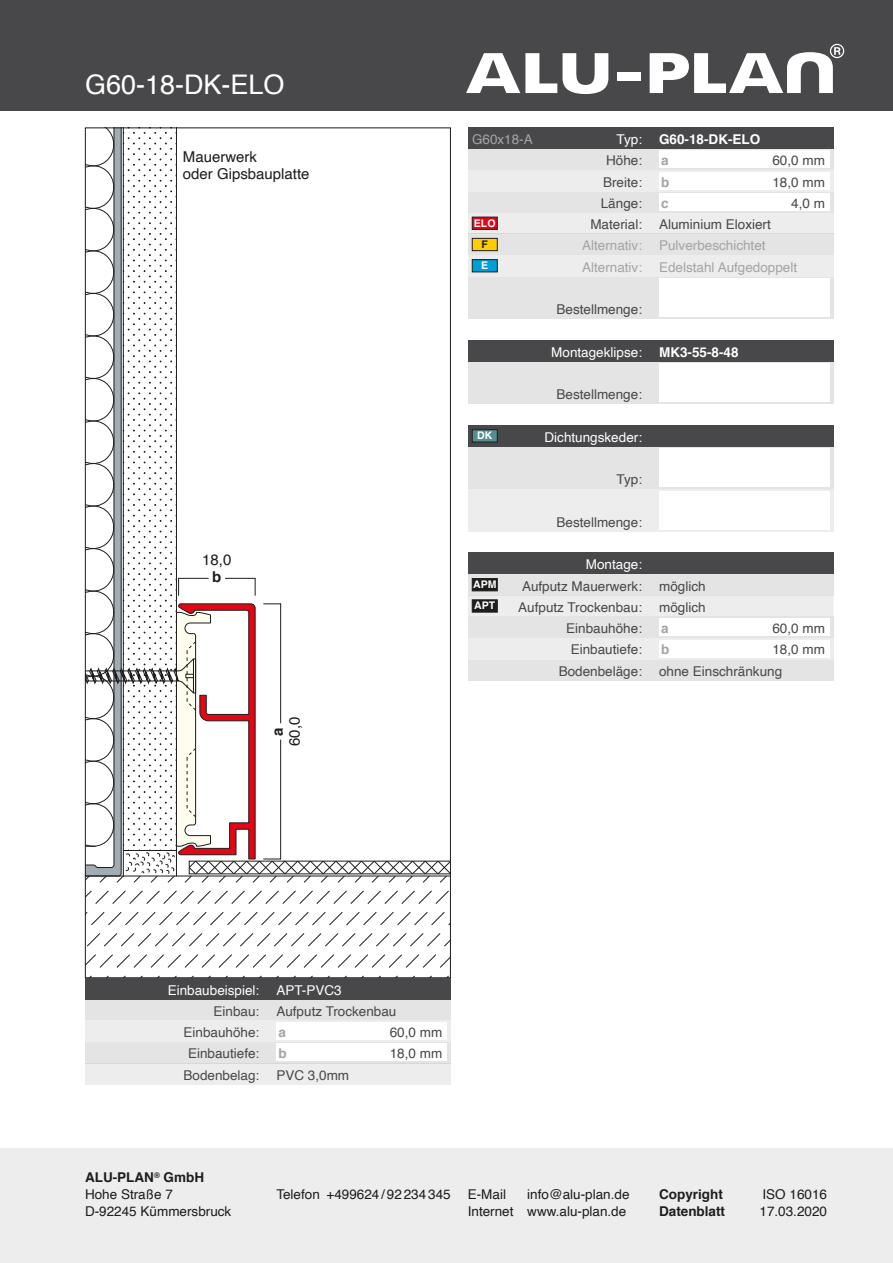
<style>
.page{position:relative;width:893px;height:1263px;background:#fff}
.page>*{position:absolute;margin:0;border:0;box-sizing:border-box;transform-origin:0 0}
.t1{font:27px "Helvetica";color:#fff}
.t2{font:15px/17px "Helvetica";color:#1d1d1b}
.t3{font:700 15px "Helvetica";color:#1d1d1b}
.t4{font:13.5px "Helvetica";color:#48484a}
.t5{font:13.5px/17px "Helvetica";color:#1d1d1b}
.t6{font:13.5px "Helvetica";color:#fff}
.t7{font:13.5px "Helvetica";color:#a4a4a6}
.t8{font:700 13.5px "Helvetica";color:#fff}
.t9{font:700 13.5px "Helvetica";color:#1d1d1b}
.t10{font:13.5px "Helvetica";color:#a4a4a7}
.t11{font:700 13.5px "Helvetica";color:#a4a4a6}
.t12{font:700 10.5px/21.3px "Helvetica";color:#fff}
.t13{font:700 10.5px "Helvetica";color:#1d1d1b}
.s1{font-weight:700}
</style>
<div class="page">
<div style="left:0;top:1148px;width:893px;height:115px;background:#ededee"></div>
<div style="left:0;top:0;width:893px;height:111px;background:#48484a"></div>
<svg style="left:87px;top:890px;width:362px;height:14px"></svg>
<svg style="left:87px;top:912px;width:362px;height:14px"></svg>
<svg style="left:87px;top:933px;width:362px;height:14px"></svg>
<svg style="left:87px;top:954px;width:362px;height:14px"></svg>
<svg style="left:90px;top:975px;width:359px;height:1px"></svg>
<svg style="left:87px;top:130px;width:362px;height:753px"></svg>
<div style="left:468px;top:659px;width:365px;height:21px;background:#e4e4e5"></div>
<div style="left:468px;top:638px;width:365px;height:21px;background:#ededee"></div>
<div style="left:659px;top:640px;width:170px;height:17px;background:#fff"></div>
<svg style="left:468px;top:574px;width:365px;height:64px;background:#e6e6e7"></svg>
<div style="left:659px;top:619px;width:170px;height:17px;background:#fff"></div>
<div style="left:468px;top:553px;width:365px;height:21px;background:#48484a"></div>
<div style="left:85px;top:999px;width:366px;height:21px;background:#e4e4e5"></div>
<svg style="left:85px;top:1020px;width:366px;height:64px"></svg>
<div style="left:276px;top:1023px;width:170px;height:17px;background:#fff"></div>
<div style="left:85px;top:978px;width:366px;height:21px;background:#48484a"></div>
<div style="left:468px;top:276px;width:365px;height:43px;background:#e4e4e5"></div>
<div style="left:659px;top:279px;width:170px;height:38px;background:#fff"></div>
<svg style="left:468px;top:213px;width:365px;height:63px;background:#e9e9ea"></svg>
<div style="left:468px;top:191px;width:365px;height:22px;background:#e4e4e5"></div>
<div style="left:659px;top:193px;width:170px;height:17px;background:#fff"></div>
<div style="left:468px;top:170px;width:365px;height:21px;background:#ededee"></div>
<div style="left:659px;top:172px;width:170px;height:17px;background:#fff"></div>
<div style="left:468px;top:149px;width:365px;height:21px;background:#e4e4e5"></div>
<div style="left:659px;top:151px;width:170px;height:17px;background:#fff"></div>
<div style="left:468px;top:128px;width:365px;height:21px;background:#48484a"></div>
<div style="left:468px;top:446px;width:365px;height:43px;background:#e4e4e5"></div>
<div style="left:468px;top:489px;width:365px;height:42px;background:#ededee"></div>
<div style="left:659px;top:449px;width:170px;height:38px;background:#fff"></div>
<div style="left:659px;top:491px;width:170px;height:38px;background:#fff"></div>
<div style="left:468px;top:425px;width:365px;height:21px;background:#48484a"></div>
<div style="left:468px;top:361px;width:365px;height:43px;background:#e4e4e5"></div>
<div style="left:659px;top:364px;width:170px;height:38px;background:#fff"></div>
<div style="left:468px;top:340px;width:365px;height:21px;background:#48484a"></div>
<div style="left:472px;top:578px;width:25px;height:13px;background:#1d1d1b"></div>
<div style="left:472px;top:600px;width:25px;height:12px;background:#1d1d1b"></div>
<div style="left:472px;top:238px;width:25px;height:13px;background:#fc0;border:1px solid #1d1d1b"></div>
<div style="left:472px;top:217px;width:25px;height:13px;background:#e30614;border:1px solid #1d1d1b"></div>
<div style="left:472px;top:259px;width:25px;height:13px;background:#009ed4;border:1px solid #1d1d1b"></div>
<div style="left:472px;top:429px;width:25px;height:13px;background:#558e91;border:1px solid #1d1d1b"></div>
<svg style="left:650px;top:44px;width:194px;height:49px"></svg>
<div style="left:617px;top:72px;width:23px;height:9px;background:#fff"></div>
<svg style="left:466px;top:53px;width:142px;height:41px"></svg>
<h1 class="t1" style="left:85px;top:63px;width:201px">G60-18-DK-ELO</h1>
<p class="t2" style="left:183px;top:148px;width:128px">Mauerwerk<br>oder Gipsbauplatte</p>
<p class="t2" style="left:202px;top:552px;width:31px">18,0</p>
<p class="t3" style="left:212px;top:565px;width:11px">b</p>
<p class="t2" style="left:287px;top:746px;width:31px;rotate:-90deg">60,0</p>
<p class="t3" style="left:266px;top:736px;width:10px;rotate:-90deg">a</p>
<p class="t10" style="left:472px;top:129px;width:62px">G60x18-A</p>
<p class="t6" style="left:617px;top:129px;width:27px">Typ:</p>
<p class="t8" style="left:659px;top:128px;width:103px">G60-18-DK-ELO</p>
<p class="t4" style="left:606px;top:150px;width:38px">Höhe:</p>
<p class="t11" style="left:661px;top:150px;width:9px">a</p>
<p class="t4" style="left:772px;top:150px;width:54px">60,0 mm</p>
<p class="t4" style="left:603px;top:171px;width:41px">Breite:</p>
<p class="t11" style="left:661px;top:171px;width:10px">b</p>
<p class="t4" style="left:772px;top:171px;width:54px">18,0 mm</p>
<p class="t4" style="left:601px;top:193px;width:43px">Länge:</p>
<p class="t11" style="left:661px;top:192px;width:9px">c</p>
<p class="t4" style="left:791px;top:193px;width:35px">4,0 m</p>
<p class="t12" style="left:474px;top:212px;width:23px">ELO</p>
<p class="t12" style="left:481px;top:255px;width:9px">E</p>
<p class="t13" style="left:482px;top:236px;width:8px">F</p>
<p class="t4" style="left:590px;top:214px;width:53px">Material:</p>
<p class="t7" style="left:582px;top:256px;width:62px">Alternativ:</p>
<p class="t4" style="left:659px;top:214px;width:113px">Aluminium Eloxiert</p>
<p class="t7" style="left:659px;top:256px;width:140px">Edelstahl Aufgedoppelt</p>
<p class="t7" style="left:582px;top:235px;width:62px">Alternativ:</p>
<p class="t7" style="left:659px;top:235px;width:108px">Pulverbeschichtet</p>
<p class="t4" style="left:556px;top:299px;width:87px">Bestellmenge:</p>
<p class="t6" style="left:551px;top:342px;width:92px">Montageklipse:</p>
<p class="t8" style="left:659px;top:341px;width:81px">MK3-55-8-48</p>
<p class="t4" style="left:556px;top:384px;width:87px">Bestellmenge:</p>
<p class="t12" style="left:477px;top:425px;width:17px">DK</p>
<p class="t6" style="left:544px;top:427px;width:99px">Dichtungskeder:</p>
<p class="t4" style="left:617px;top:469px;width:27px">Typ:</p>
<p class="t4" style="left:556px;top:512px;width:87px">Bestellmenge:</p>
<p class="t12" style="left:473px;top:574px;width:25px">APM<br>APT</p>
<p class="t6" style="left:586px;top:554px;width:58px">Montage:</p>
<p class="t4" style="left:518px;top:597px;width:125px">Aufputz Trockenbau:</p>
<p class="t4" style="left:659px;top:597px;width:48px">möglich</p>
<p class="t4" style="left:522px;top:575px;width:122px">Aufputz Mauerwerk:</p>
<p class="t4" style="left:659px;top:575px;width:48px">möglich</p>
<p class="t4" style="left:566px;top:618px;width:77px">Einbauhöhe:</p>
<p class="t11" style="left:661px;top:617px;width:9px">a</p>
<p class="t4" style="left:772px;top:618px;width:54px">60,0 mm</p>
<p class="t4" style="left:571px;top:639px;width:73px">Einbautiefe:</p>
<p class="t11" style="left:661px;top:639px;width:10px">b</p>
<p class="t4" style="left:772px;top:639px;width:54px">18,0 mm</p>
<p class="t4" style="left:559px;top:660px;width:85px">Bodenbeläge:</p>
<p class="t4" style="left:659px;top:660px;width:125px">ohne Einschränkung</p>
<p class="t6" style="left:168px;top:979px;width:93px">Einbaubeispiel:</p>
<p class="t4" style="left:214px;top:1001px;width:47px">Einbau:</p>
<p class="t6" style="left:276px;top:979px;width:67px">APT-PVC3</p>
<p class="t4" style="left:276px;top:1001px;width:122px">Aufputz Trockenbau</p>
<p class="t4" style="left:184px;top:1022px;width:77px">Einbauhöhe:</p>
<p class="t11" style="left:279px;top:1021px;width:9px">a</p>
<p class="t4" style="left:390px;top:1022px;width:54px">60,0 mm</p>
<p class="t4" style="left:188px;top:1043px;width:73px">Einbautiefe:</p>
<p class="t11" style="left:279px;top:1043px;width:10px">b</p>
<p class="t4" style="left:390px;top:1043px;width:54px">18,0 mm</p>
<p class="t4" style="left:184px;top:1064px;width:77px">Bodenbelag:</p>
<p class="t4" style="left:276px;top:1064px;width:74px">PVC 3,0mm</p>
<p class="t5" style="left:85px;top:1169px;width:148px"><span class="s1">ALU-PLAN</span><sup>®</sup> <span class="s1">GmbH<br></span>Hohe Straße 7<br>D-92245 Kümmersbruck</p>
<p class="t5" style="left:276px;top:1186px;width:176px">Telefon +499624 /92234345</p>
<p class="t9" style="left:659px;top:1183px;width:65px">Copyright</p>
<p class="t5" style="left:762px;top:1186px;width:66px">ISO 16016</p>
<p class="t9" style="left:659px;top:1200px;width:68px">Datenblatt</p>
<p class="t5" style="left:759px;top:1203px;width:69px">17.03.2020</p>
<p class="t5" style="left:468px;top:1186px;width:163px;text-align:right">info@alu-plan.de<br>Internet www.alu-plan.de</p>
<p class="t5" style="left:468px;top:1186px;width:40px">E-Mail</p>
</div>
